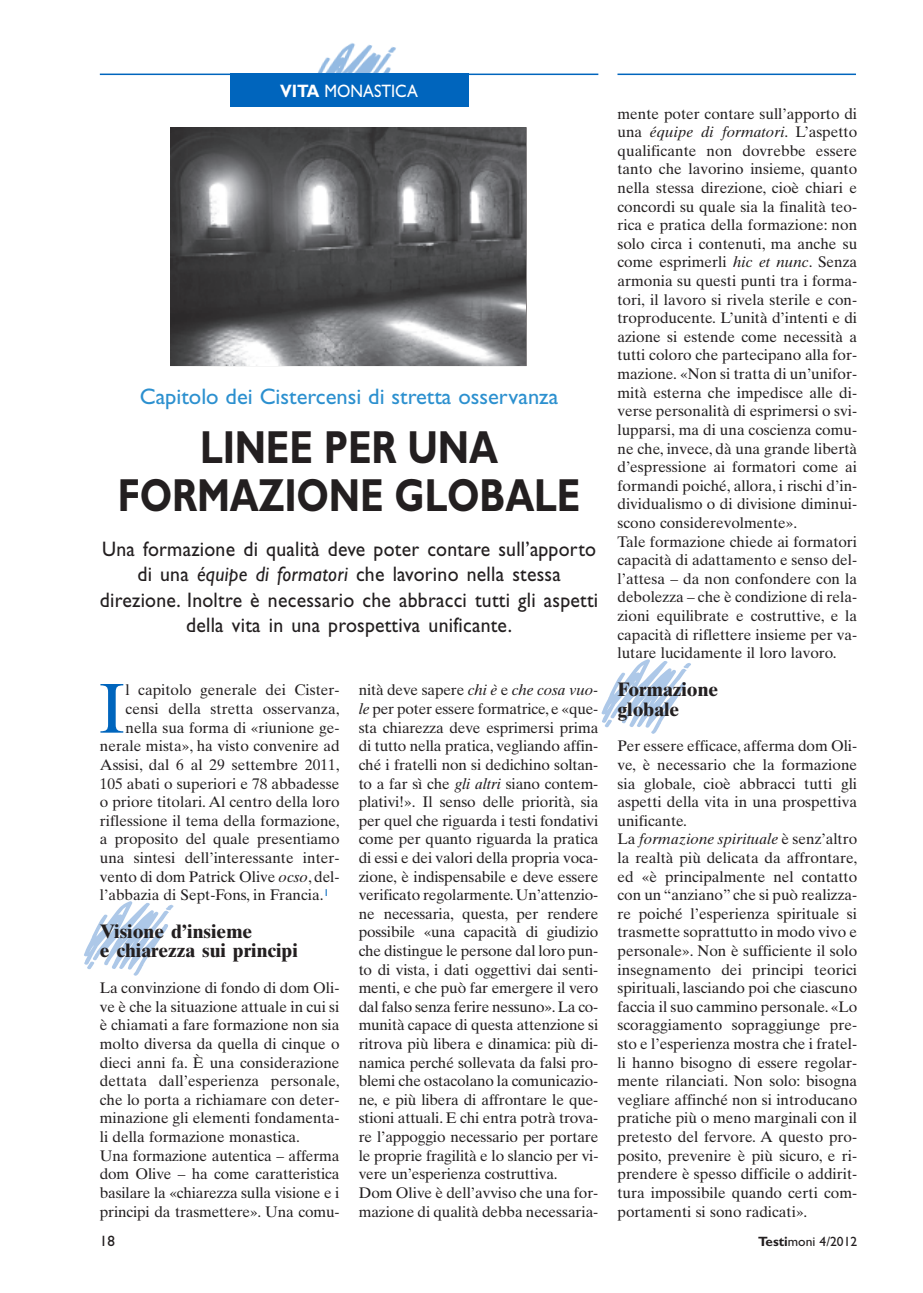
<style>
.page{position:relative;width:923px;height:1293px;background:#fff}
.page>*{position:absolute;margin:0;border:0;box-sizing:border-box;transform-origin:0 0}
.t1{font:70.5px "Times Ten";color:#0065bd}
.t2{font:700 46.5px/48px "Gill Sans";letter-spacing:-.005em;color:#231f20;text-align:center;scale:.8 1}
.t3{font:22.5px "Gill Sans";color:#2c90cf}
.t4{font:21px/25.5px "Gill Sans";letter-spacing:.01em;color:#231f20;text-align:center;scale:.94 1}
.t5{font:700 19.5px/19.5px "Times Ten";color:#231f20}
.t6{font:18px "Gill Sans";color:#fff;scale:.9 1}
.t7{font:15.3px/18.6px "Times Ten";color:#231f20}
.t8{font:15px "Gill Sans";color:#231f20}
.t9{font:13.5px "Gill Sans";color:#231f20}
.s1{font-weight:700}
.s2{font-style:italic}
</style>
<div class="page">
<hr style="left:617px;top:74px;width:238px;height:1px;background:#0065bd">
<hr style="left:100px;top:74px;width:498px;height:1px;background:#0065bd">
<img style="left:286px;top:43px;width:143px;height:31px">
<div style="left:229px;top:74px;width:239px;height:33px;background:#0065bd"></div>
<img style="left:171px;top:128px;width:355px;height:237px">
<p class="t6" style="left:280px;top:84px;width:155px"><span class="s1">VITA</span> MONASTICA</p>
<h3 class="t3" style="left:140px;top:389px;width:420px">Capitolo dei Cistercensi di stretta osservanza</h3>
<h2 class="t2" style="left:118px;top:428px;width:580px">LINEE PER UNA<br>FORMAZIONE GLOBALE</h2>
<h3 class="t4" style="left:100px;top:538px;width:531px">Una formazione di qualità deve poter contare sull’apporto di una <span class="s2">équipe di formatori</span> che lavorino nella stessa direzione. Inoltre è necessario che abbracci tutti gli aspetti della vita in una prospettiva unificante.</h3>
<h1 class="t1" style="left:98px;top:682px;width:29px">I</h1>
<p class="t7" style="left:125px;top:682px;width:215px">l capitolo generale dei Cister-</p>
<p class="t7" style="left:125px;top:701px;width:215px">censi della stretta osservanza,</p>
<p class="t7" style="left:125px;top:719px;width:215px">nella sua forma di «riunione ge-</p>
<p class="t7" style="left:100px;top:738px;width:241px">nerale mista», ha visto convenire ad</p>
<p class="t7" style="left:100px;top:757px;width:241px">Assisi, dal 6 al 29 settembre 2011,</p>
<p class="t7" style="left:100px;top:775px;width:241px">105 abati o superiori e 78 abbadesse</p>
<p class="t7" style="left:100px;top:794px;width:241px">o priore titolari. Al centro della loro</p>
<p class="t7" style="left:100px;top:812px;width:241px">riflessione il tema della formazione,</p>
<p class="t7" style="left:100px;top:831px;width:241px">a proposito del quale presentiamo</p>
<p class="t7" style="left:100px;top:850px;width:241px">una sintesi dell’interessante inter-</p>
<p class="t7" style="left:100px;top:868px;width:241px">vento di dom Patrick Olive <span class="s2">ocso</span>, del-</p>
<p class="t7" style="left:100px;top:887px;width:230px">l’abbazia di Sept-Fons, in Francia.<sup>1</sup></p>
<p class="t5" style="left:100px;top:923px;width:199px">Visione d’insieme<br>e chiarezza sui principi</p>
<p class="t7" style="left:100px;top:980px;width:241px">La convinzione di fondo di dom Oli&shy;ve è che la situazione attuale in cui si è chiamati a fare formazione non sia molto diversa da quella di cinque o dieci anni fa. È una considerazione dettata dall’esperienza personale, che lo porta a richiamare con deter&shy;minazione gli elementi fondamenta&shy;li della formazione monastica.<br>Una formazione autentica – afferma dom Olive – ha come caratteristica basilare la «chiarezza sulla visione e i principi da trasmettere». Una comu-</p>
<p class="t7" style="left:358px;top:682px;width:241px">nità deve sapere <span class="s2">chi è</span> e <span class="s2">che cosa vuo&shy;le</span> per poter essere formatrice, e «que&shy;sta chiarezza deve esprimersi prima di tutto nella pratica, vegliando affin&shy;ché i fratelli non si dedichino soltan&shy;to a far sì che <span class="s2">gli altri</span> siano contem&shy;plativi!». Il senso delle priorità, sia per quel che riguarda i testi fondativi come per quanto riguarda la pratica di essi e dei valori della propria voca&shy;zione, è indispensabile e deve essere verificato regolarmente. Un’attenzio&shy;ne necessaria, questa, per rendere possibile «una capacità di giudizio che distingue le persone dal loro pun&shy;to di vista, i dati oggettivi dai senti&shy;menti, e che può far emergere il vero dal falso senza ferire nessuno». La co&shy;munità capace di questa attenzione si ritrova più libera e dinamica: più di&shy;namica perché sollevata da falsi pro&shy;blemi che ostacolano la comunicazio&shy;ne, e più libera di affrontare le que&shy;stioni attuali. E chi entra potrà trova&shy;re l’appoggio necessario per portare le proprie fragilità e lo slancio per vi&shy;vere un’esperienza costruttiva.<br>Dom Olive è dell’avviso che una for&shy;mazione di qualità debba necessaria-</p>
<p class="t7" style="left:617px;top:106px;width:241px">mente poter contare sull’apporto di una <span class="s2">équipe di formatori</span>. L’aspetto qualificante non dovrebbe essere tanto che lavorino insieme, quanto nella stessa direzione, cioè chiari e concordi su quale sia la finalità teo&shy;rica e pratica della formazione: non solo circa i contenuti, ma anche su come esprimerli <span class="s2">hic et nunc</span>. Senza armonia su questi punti tra i forma&shy;tori, il lavoro si rivela sterile e con&shy;troproducente. L’unità d’intenti e di azione si estende come necessità a tutti coloro che partecipano alla for&shy;mazione. «Non si tratta di un’unifor&shy;mità esterna che impedisce alle di&shy;verse personalità di esprimersi o svi&shy;lupparsi, ma di una coscienza comu&shy;ne che, invece, dà una grande libertà d’espressione ai formatori come ai formandi poiché, allora, i rischi d’in&shy;dividualismo o di divisione diminui&shy;scono considerevolmente».<br>Tale formazione chiede ai formatori capacità di adattamento e senso del&shy;l’attesa – da non confondere con la debolezza – che è condizione di rela&shy;zioni equilibrate e costruttive, e la capacità di riflettere insieme per va&shy;lutare lucidamente il loro lavoro.</p>
<p class="t5" style="left:617px;top:681px;width:102px">Formazione globale</p>
<p class="t7" style="left:617px;top:738px;width:241px">Per essere efficace, afferma dom Oli&shy;ve, è necessario che la formazione sia globale, cioè abbracci tutti gli aspetti della vita in una prospettiva unificante.<br>La <span class="s2">formazione spirituale</span> è senz’altro la realtà più delicata da affrontare, ed «è principalmente nel contatto con un “anziano” che si può realizza&shy;re poiché l’esperienza spirituale si trasmette soprattutto in modo vivo e personale». Non è sufficiente il solo insegnamento dei principi teorici spirituali, lasciando poi che ciascuno faccia il suo cammino personale. «Lo scoraggiamento sopraggiunge pre&shy;sto e l’esperienza mostra che i fratel&shy;li hanno bisogno di essere regolar&shy;mente rilanciati. Non solo: bisogna vegliare affinché non si introducano pratiche più o meno marginali con il pretesto del fervore. A questo pro&shy;posito, prevenire è più sicuro, e ri&shy;prendere è spesso difficile o addirit&shy;tura impossibile quando certi com&shy;portamenti si sono radicati».</p>
<p class="t8" style="left:100px;top:1235px;width:16px">18</p>
<p class="t9" style="left:758px;top:1236px;width:101px"><span class="s1">Testi</span>moni 4/2012</p>
</div>
